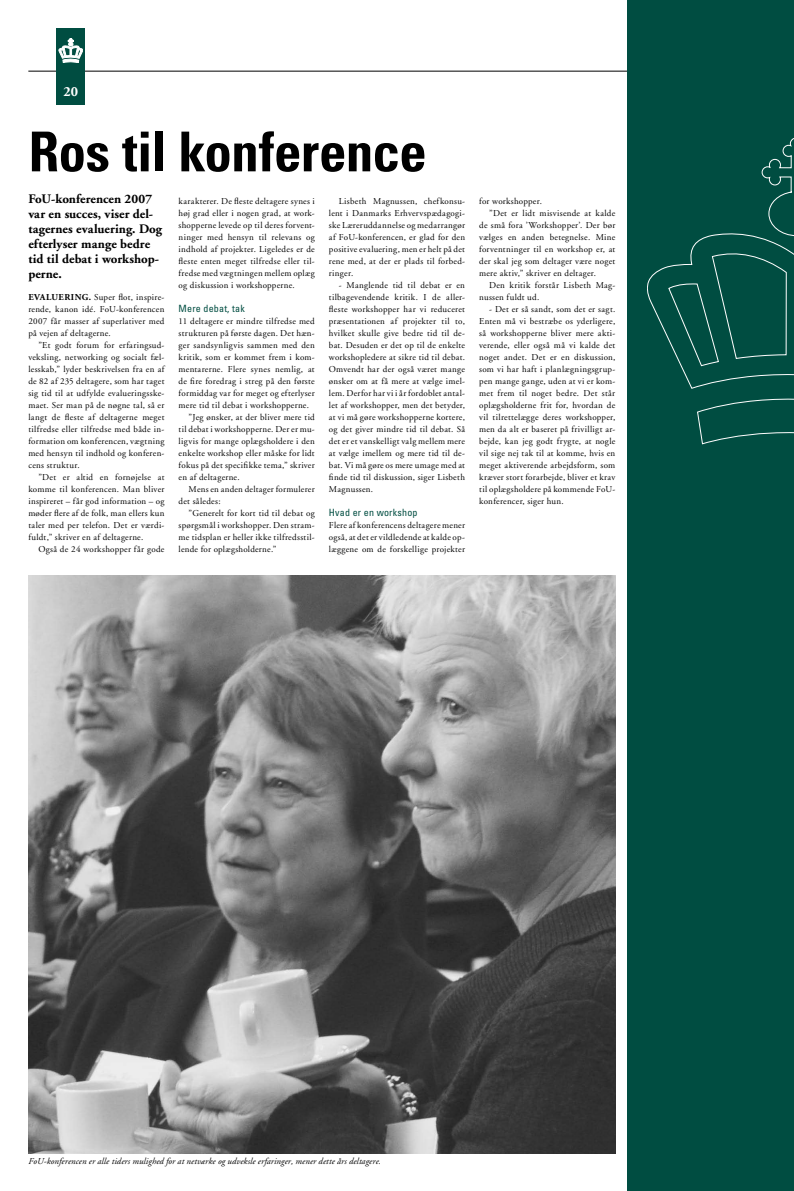
<style>
.page{position:relative;width:794px;height:1191px;background:#fff}
.page>*{position:absolute;margin:0;border:0;box-sizing:border-box;transform-origin:0 0}
.t1{font:700 condensed 55px "Univers";letter-spacing:-.01em;color:#000}
.t2{font:700 14px "Adobe Garamond";color:#fff}
.t3{font:700 13px/15px "Adobe Garamond";color:#000}
.t4{font:condensed 10px "Univers";letter-spacing:.02em;color:#004d41}
.t5{font:9px/12px "Adobe Garamond";letter-spacing:.03em;color:#000;text-align:justify}
.t6{font:italic 9px "Adobe Garamond";letter-spacing:.01em;color:#000}
.t7{font:700 9px "Adobe Garamond";color:#000}
.s1{font-weight:700}
</style>
<div class="page">
<hr style="left:28px;top:71px;width:766px;height:1px;background:#000">
<div style="left:57px;top:28px;width:28px;height:77px;background:#004d41"></div>
<svg style="left:59px;top:38px;width:24px;height:25px"></svg>
<div style="left:626px;top:0;width:168px;height:1191px;background:#004d41"></div>
<svg style="left:647px;top:138px;width:147px;height:307px"></svg>
<img style="left:28px;top:575px;width:587px;height:578px">
<h2 class="t2" style="left:64px;top:84px;width:16px">20</h2>
<h1 class="t1" style="left:29px;top:118px;width:400px">Ros til konference</h1>
<p class="t5" style="left:179px;top:195px;width:138px">karakterer. De fleste deltagere synes i høj grad eller i nogen grad, at work&shy;shopperne levede op til deres forvent&shy;ninger med hensyn til relevans og indhold af projekter. Ligeledes er de fleste enten meget tilfredse eller til&shy;fredse med vægtningen mellem oplæg og diskussion i workshopperne.</p>
<p class="t4" style="left:179px;top:302px;width:68px">Mere debat, tak</p>
<p class="t5" style="left:179px;top:315px;width:138px">11 deltagere er mindre tilfredse med</p>
<p class="t5" style="left:179px;top:327px;width:138px">strukturen på første dagen. Det hæn-</p>
<p class="t5" style="left:179px;top:339px;width:138px">ger sandsynligvis sammen med den</p>
<p class="t5" style="left:179px;top:351px;width:138px">kritik, som er kommet frem i kom-</p>
<p class="t5" style="left:179px;top:363px;width:138px">mentarerne. Flere synes nemlig, at</p>
<p class="t5" style="left:179px;top:375px;width:138px">de fire foredrag i streg på den første</p>
<p class="t5" style="left:179px;top:387px;width:138px">formiddag var for meget og efterlyser</p>
<p class="t5" style="left:179px;top:399px;width:132px">mere tid til debat i workshopperne.</p>
<p class="t5" style="left:189px;top:411px;width:128px">”Jeg ønsker, at der bliver mere tid</p>
<p class="t5" style="left:179px;top:423px;width:138px">til debat i workshopperne. Der er mu-</p>
<p class="t5" style="left:179px;top:435px;width:138px">ligvis for mange oplægsholdere i den</p>
<p class="t5" style="left:179px;top:447px;width:138px">enkelte workshop eller måske for lidt</p>
<p class="t5" style="left:179px;top:459px;width:138px">fokus på det specifikke tema,” skriver</p>
<p class="t5" style="left:179px;top:471px;width:63px">en af deltagerne.</p>
<p class="t5" style="left:189px;top:483px;width:128px">Mens en anden deltager formulerer</p>
<p class="t5" style="left:179px;top:495px;width:44px">det således:</p>
<p class="t5" style="left:189px;top:507px;width:128px">”Generelt for kort tid til debat og</p>
<p class="t5" style="left:179px;top:519px;width:138px">spørgsmål i workshopper. Den stram-</p>
<p class="t5" style="left:179px;top:531px;width:138px">me tidsplan er heller ikke tilfredsstil-</p>
<p class="t5" style="left:179px;top:543px;width:99px">lende for oplægsholderne.”</p>
<h3 class="t3" style="left:28px;top:192px;width:135px">FoU-konferencen 2007 var en succes, viser del&shy;tagernes evaluering. Dog efterlyser mange bedre tid til debat i workshop&shy;perne.</h3>
<p class="t7" style="left:28px;top:292px;width:13px">Evaluering</p>
<p class="t5" style="left:329px;top:195px;width:138px;text-indent:10px">Lisbeth Magnussen, chefkonsu&shy;lent i Danmarks Erhvervspædagogi&shy;ske Læreruddannelse og medarrangør af FoU-konferencen, er glad for den positive evaluering, men er helt på det rene med, at der er plads til forbed&shy;ringer.</p>
<p class="t5" style="left:329px;top:279px;width:138px;text-indent:10px">- Manglende tid til debat er en tilbagevendende kritik. I de aller&shy;fleste workshopper har vi reduceret præsentationen af projekter til to, hvilket skulle give bedre tid til de&shy;bat. Desuden er det op til de enkelte workshopledere at sikre tid til debat.<br>Omvendt har der også været mange ønsker om at få mere at vælge imel&shy;lem. Derfor har vi i år fordoblet antal&shy;let af workshopper, men det betyder, at vi må gøre workshopperne kortere, og det giver mindre tid til debat. Så det er et vanskelligt valg mellem mere at vælge imellem og mere tid til de&shy;bat. Vi må gøre os mere umage med at finde tid til diskussion, siger Lisbeth Magnussen.</p>
<p class="t4" style="left:329px;top:506px;width:90px">Hvad er en workshop</p>
<p class="t5" style="left:329px;top:519px;width:138px">Flere af konferencens deltagere mener også, at det er vildledende at kalde op&shy;læggene om de forskellige projekter</p>
<p class="t5" style="left:28px;top:291px;width:138px;text-indent:60px"><span class="s1">.</span> Super flot, inspire&shy;rende, kanon idé. FoU-konferencen 2007 får masser af superlativer med på vejen af deltagerne.</p>
<p class="t5" style="left:28px;top:339px;width:138px;text-indent:10px">”Et godt forum for erfaringsud&shy;veksling, networking og socialt fæl&shy;lesskab,” lyder beskrivelsen fra en af de 82 af 235 deltagere, som har taget sig tid til at udfylde evalueringsske&shy;maet. Ser man på de nøgne tal, så er langt de fleste af deltagerne meget tilfredse eller tilfredse med både in&shy;formation om konferencen, vægtning med hensyn til indhold og konferen&shy;cens struktur.</p>
<p class="t5" style="left:28px;top:471px;width:138px;text-indent:10px">”Det er altid en fornøjelse at komme til konferencen. Man bliver inspireret – får god information – og møder flere af de folk, man ellers kun taler med per telefon. Det er værdi&shy;fuldt,” skriver en af deltagerne.</p>
<p class="t5" style="left:38px;top:543px;width:128px">Også de 24 workshopper får gode</p>
<p class="t5" style="left:479px;top:195px;width:64px">for workshopper.</p>
<p class="t5" style="left:489px;top:207px;width:128px">”Det er lidt misvisende at kalde</p>
<p class="t5" style="left:479px;top:219px;width:138px">de små fora ’Workshopper’. Der bør</p>
<p class="t5" style="left:479px;top:231px;width:138px">vælges en anden betegnelse. Mine</p>
<p class="t5" style="left:479px;top:243px;width:138px">forventninger til en workshop er, at</p>
<p class="t5" style="left:479px;top:255px;width:138px">der skal jeg som deltager være noget</p>
<p class="t5" style="left:479px;top:267px;width:118px">mere aktiv,” skriver en deltager.</p>
<p class="t5" style="left:489px;top:279px;width:128px">Den kritik forstår Lisbeth Mag-</p>
<p class="t5" style="left:479px;top:291px;width:62px">nussen fuldt ud.</p>
<p class="t5" style="left:479px;top:303px;width:138px;text-indent:10px">- Det er så sandt, som det er sagt.<br>Enten må vi bestræbe os yderligere, så workshopperne bliver mere akti&shy;verende, eller også må vi kalde det noget andet. Det er en diskussion, som vi har haft i planlægningsgrup&shy;pen mange gange, uden at vi er kom&shy;met frem til noget bedre. Det står oplægsholderne frit for, hvordan de vil tilrettelægge deres workshopper, men da alt er baseret på frivilligt ar&shy;bejde, kan jeg godt frygte, at nogle vil sige nej tak til at komme, hvis en meget aktiverende arbejdsform, som kræver stort forarbejde, bliver et krav til oplægsholdere på kommende FoU&shy;konferencer, siger hun.</p>
<p class="t6" style="left:29px;top:1156px;width:354px">FoU-konferencen er alle tiders mulighed for at netværke og udveksle erfaringer, mener dette års deltagere.</p>
</div>
